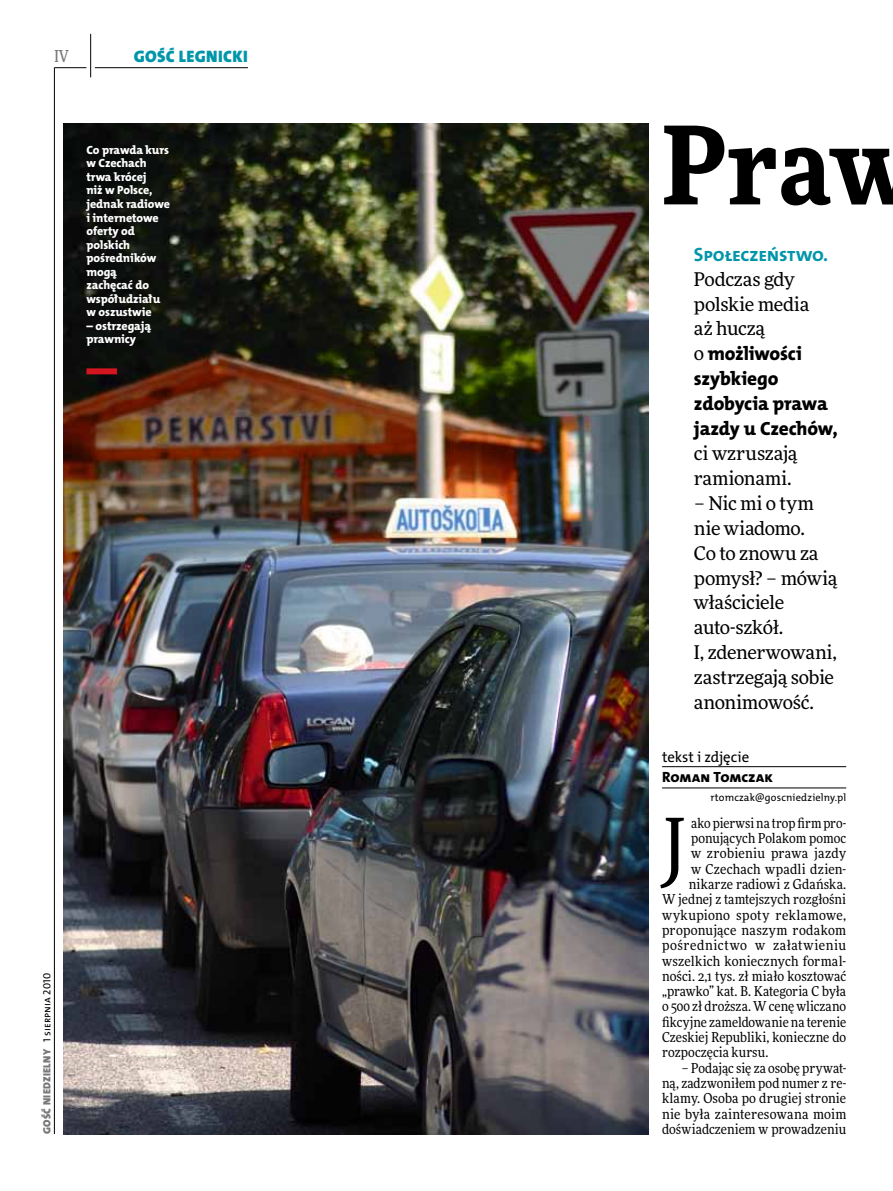
<style>
.page{position:relative;width:893px;height:1191px;background:#fff}
.page>*{position:absolute;margin:0;border:0;box-sizing:border-box;transform-origin:0 0}
.t1{font:900 108px "Freeday Narrow";color:#000}
.t2{font:76.95px "Freeday Narrow News";color:#000}
.t3{font:19.35px/24.9px "The Mix HP8 Ex Bld";letter-spacing:-.01em;color:#000}
.t4{font:19.35px "The Mix HP7 Bld";letter-spacing:-.02em;color:#0096aa}
.t5{font:18.9px/24.9px "Freeday News";letter-spacing:-.015em;color:#000}
.t6{font:16.65px "The Mix HP9 Blk";letter-spacing:.02em;color:#0096aa}
.t7{font:500 16.5px "Freeday Narrow";color:#787779;scale:.9 1}
.t8{font:14.85px "The Mix HP5 Plain";letter-spacing:-.01em;color:#000}
.t9{font:14.85px "The Mix HP8 Ex Bld";letter-spacing:-.005em;color:#000}
.t10{font:13.65px/15.3px "Freeday Narrow News";letter-spacing:.01em;color:#000;text-align:justify}
.t11{font:13.65px "Freeday Narrow News";letter-spacing:-.01em;color:#000}
.t12{font:13.65px "Freeday Narrow News";letter-spacing:.04em;color:#000}
.t13{font:12px/13.5px "The Mix HP8 Ex Bld";letter-spacing:-.005em;color:#fff}
.t14{font:10.5px "The Mix HP9 Blk";letter-spacing:.025em;color:#787779}
.t15{font:10.5px "The Mix HP5 Plain";letter-spacing:.01em;color:#000}
.s1{font-family:"The Mix HP5 Plain";color:#000}
.s2{font-family:"Freeday News";font-size:18.9px}
</style>
<div class="page">
<hr style="left:54px;top:67px;width:1px;height:1067px;background:#000">
<hr style="left:90px;top:34px;width:1px;height:43px;background:#000">
<hr style="left:54px;top:67px;width:32px;height:1px;background:#000">
<hr style="left:95px;top:67px;width:153px;height:1px;background:#000">
<hr style="left:662px;top:766px;width:184px;height:1px;background:#000">
<hr style="left:662px;top:787px;width:184px;height:1px;background:#000">
<img style="left:64px;top:123px;width:584px;height:1011px">
<div style="left:86px;top:368px;width:31px;height:6px;background:#d3151f"></div>
<p class="t7" style="left:54px;top:46px;width:17px">IV</p>
<p class="t6" style="left:134px;top:46px;width:115px">GOŚĆ LEGN ICKI</p>
<p class="t13" style="left:86px;top:143px;width:85px">Co prawda kurs w Czechach trwa krócej<br>niż w Polsce, jednak radiowe i internetowe oferty od polskich pośredników mogą<br>zachęcać do współudziału w oszustwie</p>
<p class="t13" style="left:86px;top:319px;width:66px">– ostrzegają prawnicy</p>
<p class="t14" style="left:40px;top:1134px;width:162px;rotate:-90deg">GOŚĆ NIEDZIELNY <span class="s1">1 sierpnia 2010</span></p>
<h1 class="t1" style="left:662px;top:95px;width:256px">Praw</h1>
<h3 class="t4" style="left:694px;top:242px;width:136px">Społeczeństwo.</h3>
<h3 class="t5" style="left:694px;top:266px;width:117px">Podczas gdy polskie media aż huczą</h3>
<h3 class="t3" style="left:694px;top:341px;width:145px"><span class="s2">o</span> możliwości szybkiego zdobycia prawa jazdy u Czechów,</h3>
<h3 class="t5" style="left:694px;top:440px;width:105px">ci wzruszają ramionami.</h3>
<h3 class="t5" style="left:694px;top:490px;width:145px">– Nic mi o tym nie wiadomo.<br>Co to znowu za pomysł? – mówią właściciele auto-szkół.<br>I, zdenerwowani, zastrzegają sobie anonimowość.</h3>
<p class="t8" style="left:662px;top:747px;width:89px">tekst i zdjęcie</p>
<p class="t9" style="left:662px;top:767px;width:112px">Roman Tomczak</p>
<p class="t15" style="left:710px;top:790px;width:137px">rtomczak@goscniedzielny.pl</p>
<h2 class="t2" style="left:662px;top:799px;width:26px">J</h2>
<p class="t10" style="left:691px;top:815px;width:157px">ako pierwsi na trop firm pro-</p>
<p class="t10" style="left:691px;top:830px;width:156px">ponujących Polakom pomoc</p>
<p class="t10" style="left:691px;top:845px;width:156px">w zrobieniu prawa jazdy</p>
<p class="t10" style="left:691px;top:861px;width:157px">w Czechach wpadli dzien-</p>
<p class="t10" style="left:689px;top:876px;width:159px">nikarze radiowi z Gdańska.</p>
<p class="t10" style="left:662px;top:891px;width:186px">W jednej z tamtejszych rozgłośni</p>
<p class="t10" style="left:662px;top:907px;width:186px">wykupiono spoty reklamowe,</p>
<p class="t10" style="left:662px;top:922px;width:186px">proponujące naszym rodakom</p>
<p class="t12" style="left:662px;top:937px;width:186px">pośrednictwo w załatwieniu</p>
<p class="t10" style="left:662px;top:953px;width:186px">wszelkich koniecznych formal-</p>
<p class="t10" style="left:662px;top:968px;width:186px">ności. 2,1 tys. zł miało kosztować</p>
<p class="t11" style="left:662px;top:983px;width:186px">„prawko” kat. B. Kategoria C była</p>
<p class="t10" style="left:662px;top:998px;width:186px">o 500 zł droższa. W cenę wliczano</p>
<p class="t10" style="left:662px;top:1014px;width:186px">fikcyjne zameldowanie na terenie</p>
<p class="t10" style="left:662px;top:1029px;width:186px">Czeskiej Republiki, konieczne do</p>
<p class="t10" style="left:662px;top:1044px;width:108px">rozpoczęcia kursu.</p>
<p class="t10" style="left:662px;top:1060px;width:186px;text-indent:20px">– Podając się za osobę prywat&shy;ną, zadzwoniłem pod numer z re&shy;klamy. Osoba po drugiej stronie nie była zainteresowana moim doświadczeniem w prowadzeniu</p>
</div>
